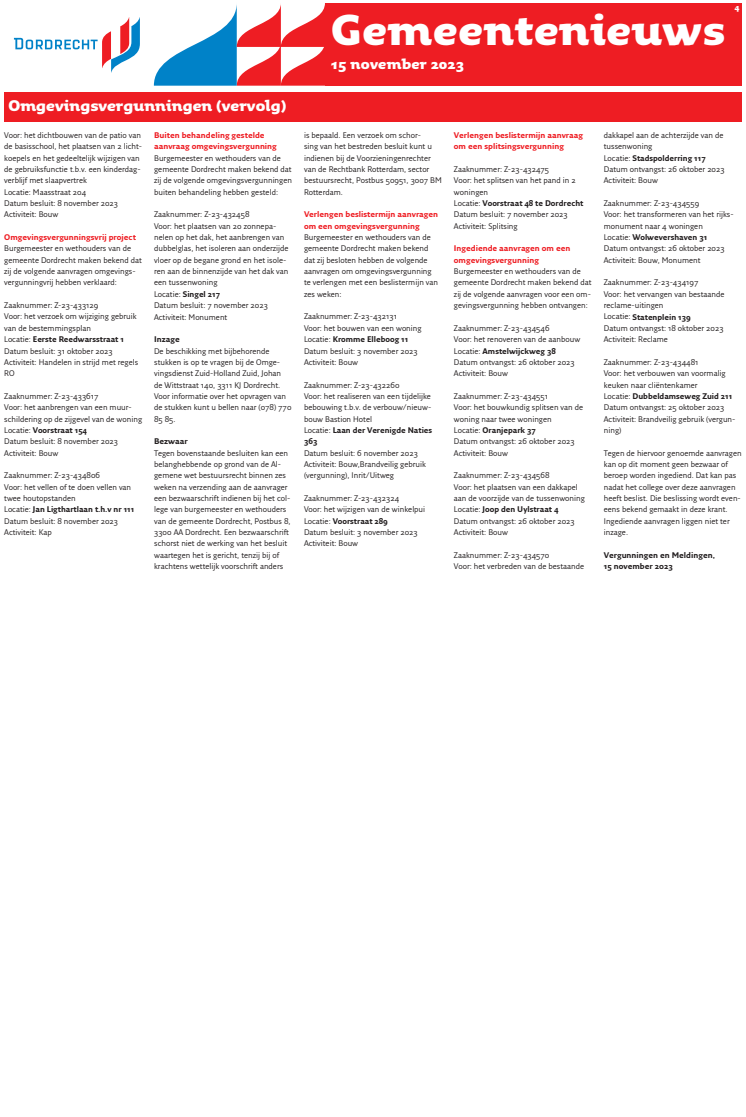
<style>
.page{position:relative;width:746px;height:1117px;background:#fff}
.page>*{position:absolute;margin:0;border:0;box-sizing:border-box;transform-origin:0 0}
.t1{font:900 42px "Fresco Inf Sans";letter-spacing:.01em;color:#fff}
.t2{font:900 15px "Fresco Inf Sans";color:#fff}
.t3{font:900 14px "Fresco Inf Sans";letter-spacing:.01em;color:#fff}
.t4{font:8px/11.3px "Fresco Sans";color:#231f20}
.t5{font:700 8px/11.3px "Fresco Sans";color:#ee1d23}
.t6{font:700 8px/11.3px "Fresco Sans";color:#231f20}
.t7{font:900 8px "Fresco Inf Sans";color:#fff}
.s1{font-weight:700}
</style>
<div class="page">
<div style="left:325px;top:3px;width:416px;height:83px;background:#ee1d23"></div>
<svg style="left:154px;top:4px;width:171px;height:82px"></svg>
<svg style="left:14px;top:17px;width:126px;height:56px"></svg>
<div style="left:4px;top:93px;width:737px;height:29px;background:#ee1d23"></div>
<h2 class="t2" style="left:9px;top:97px;width:279px">Omgevingsvergunningen (vervolg)</h2>
<p class="t4" style="left:4px;top:129px;width:139px">Voor: het dichtbouwen van de patio van de basisschool, het plaatsen van 2 licht&shy;koepels en het gedeeltelijk wijzigen van de gebruiksfunctie t.b.v. een kinderdag&shy;verblijf met slaapvertrek<br>Locatie: Maasstraat 204<br>Datum besluit: 8 november 2023<br>Activiteit: Bouw</p>
<p class="t5" style="left:4px;top:231px;width:133px">Omgevingsvergunningsvrij project</p>
<p class="t4" style="left:4px;top:243px;width:139px">Burgemeester en wethouders van de gemeente Dordrecht maken bekend dat zij de volgende aanvragen omgevings&shy;vergunningvrij hebben verklaard:</p>
<p class="t4" style="left:4px;top:300px;width:135px">Zaaknummer: Z-23-433129<br>Voor: het verzoek om wijziging gebruik van de bestemmingsplan<br>Locatie: <span class="s1">Eerste Reedwarsstraat 1<br></span>Datum besluit: 31 oktober 2023<br>Activiteit: Handelen in strijd met regels<br>RO</p>
<p class="t4" style="left:4px;top:390px;width:139px">Zaaknummer: Z-23-433617<br>Voor: het aanbrengen van een muur&shy;schildering op de zijgevel van de woning<br>Locatie: <span class="s1">Voorstraat 154<br></span>Datum besluit: 8 november 2023<br>Activiteit: Bouw</p>
<p class="t4" style="left:4px;top:470px;width:132px">Zaaknummer: Z-23-434806<br>Voor: het vellen of te doen vellen van twee houtopstanden<br>Locatie: <span class="s1">Jan Ligthartlaan t.h.v nr 111<br></span>Datum besluit: 8 november 2023<br>Activiteit: Kap</p>
<p class="t5" style="left:154px;top:129px;width:124px">Buiten behandeling gestelde aanvraag omgevingsvergunning</p>
<p class="t4" style="left:154px;top:152px;width:139px">Burgemeester en wethouders van de gemeente Dordrecht maken bekend dat zij de volgende omgevingsvergunningen buiten behandeling hebben gesteld:</p>
<p class="t4" style="left:154px;top:209px;width:136px">Zaaknummer: Z-23-432458<br>Voor: het plaatsen van 20 zonnepa&shy;nelen op het dak, het aanbrengen van dubbelglas, het isoleren aan onderzijde vloer op de begane grond en het isole&shy;ren aan de binnenzijde van het dak van een tussenwoning<br>Locatie: <span class="s1">Singel 217<br></span>Datum besluit: 7 november 2023<br>Activiteit: Monument</p>
<p class="t6" style="left:154px;top:333px;width:27px">Inzage</p>
<p class="t4" style="left:154px;top:345px;width:139px">De beschikking met bijbehorende stukken is op te vragen bij de Omge&shy;vingsdienst Zuid-Holland Zuid, Johan de Wittstraat 140, 3311 KJ Dordrecht.<br>Voor informatie over het opvragen van de stukken kunt u bellen naar (078) 770<br>85 85.</p>
<p class="t6" style="left:154px;top:435px;width:35px">Bezwaar</p>
<p class="t4" style="left:154px;top:447px;width:138px">Tegen bovenstaande besluiten kan een belanghebbende op grond van de Al&shy;gemene wet bestuursrecht binnen zes weken na verzending aan de aanvrager een bezwaarschrift indienen bij het col&shy;lege van burgemeester en wethouders van de gemeente Dordrecht, Postbus 8, 3300 AA Dordrecht. Een bezwaarschrift schorst niet de werking van het besluit waartegen het is gericht, tenzij bij of krachtens wettelijk voorschrift anders</p>
<h1 class="t1" style="left:331px;top:4px;width:395px">Gemeentenieuws</h1>
<h3 class="t3" style="left:331px;top:55px;width:134px">15 november 2023</h3>
<p class="t7" style="left:734px;top:2px;width:6px">4</p>
<p class="t4" style="left:304px;top:129px;width:139px">is bepaald. Een verzoek om schor-<br>sing van het bestreden besluit kunt u indienen bij de Voorzieningenrechter van de Rechtbank Rotterdam, sector bestuursrecht, Postbus 50951, 3007 BM<br>Rotterdam.</p>
<p class="t5" style="left:304px;top:209px;width:136px">Verlengen beslistermijn aanvragen om een omgevingsvergunning</p>
<p class="t4" style="left:304px;top:231px;width:136px">Burgemeester en wethouders van de gemeente Dordrecht maken bekend dat zij besloten hebben de volgende aanvragen om omgevingsvergunning te verlengen met een beslistermijn van zes weken:</p>
<p class="t4" style="left:304px;top:311px;width:119px">Zaaknummer: Z-23-432131<br>Voor: het bouwen van een woning<br>Locatie: <span class="s1">Kromme Elleboog 11<br></span>Datum besluit: 3 november 2023<br>Activiteit: Bouw</p>
<p class="t4" style="left:304px;top:379px;width:130px">Zaaknummer: Z-23-432260<br>Voor: het realiseren van een tijdelijke bebouwing t.b.v. de verbouw/nieuw&shy;bouw Bastion Hotel<br>Locatie: <span class="s1">Laan der Verenigde Naties<br>363</span></p>
<p class="t4" style="left:304px;top:447px;width:123px">Datum besluit: 6 november 2023<br>Activiteit: Bouw,Brandveilig gebruik (vergunning), Inrit/Uitweg</p>
<p class="t4" style="left:304px;top:492px;width:123px">Zaaknummer: Z-23-432324<br>Voor: het wijzigen van de winkelpui<br>Locatie: <span class="s1">Voorstraat 289<br></span>Datum besluit: 3 november 2023<br>Activiteit: Bouw</p>
<p class="t5" style="left:454px;top:129px;width:131px">Verlengen beslistermijn aanvraag om een splitsingsvergunning</p>
<p class="t4" style="left:454px;top:163px;width:131px">Zaaknummer: Z-23-432475<br>Voor: het splitsen van het pand in 2 woningen<br>Locatie: <span class="s1">Voorstraat 48 te Dordrecht<br></span>Datum besluit: 7 november 2023<br>Activiteit: Splitsing</p>
<p class="t5" style="left:454px;top:243px;width:118px">Ingediende aanvragen om een omgevingsvergunning</p>
<p class="t4" style="left:454px;top:266px;width:139px">Burgemeester en wethouders van de gemeente Dordrecht maken bekend dat zij de volgende aanvragen voor een om&shy;gevingsvergunning hebben ontvangen:</p>
<p class="t4" style="left:454px;top:322px;width:128px">Zaaknummer: Z-23-434546<br>Voor: het renoveren van de aanbouw<br>Locatie: <span class="s1">Amstelwijckweg 38<br></span>Datum ontvangst: 26 oktober 2023<br>Activiteit: Bouw</p>
<p class="t4" style="left:454px;top:390px;width:131px">Zaaknummer: Z-23-434551<br>Voor: het bouwkundig splitsen van de woning naar twee woningen<br>Locatie: <span class="s1">Oranjepark 37<br></span>Datum ontvangst: 26 oktober 2023<br>Activiteit: Bouw</p>
<p class="t4" style="left:454px;top:470px;width:132px">Zaaknummer: Z-23-434568<br>Voor: het plaatsen van een dakkapel aan de voorzijde van de tussenwoning<br>Locatie: <span class="s1">Joop den Uylstraat 4<br></span>Datum ontvangst: 26 oktober 2023<br>Activiteit: Bouw</p>
<p class="t4" style="left:454px;top:549px;width:132px">Zaaknummer: Z-23-434570<br>Voor: het verbreden van de bestaande</p>
<p class="t4" style="left:603px;top:129px;width:122px">dakkapel aan de achterzijde van de tussenwoning<br>Locatie: <span class="s1">Stadspolderring 117<br></span>Datum ontvangst: 26 oktober 2023<br>Activiteit: Bouw</p>
<p class="t4" style="left:603px;top:198px;width:131px">Zaaknummer: Z-23-434559<br>Voor: het transformeren van het rijks&shy;monument naar 4 woningen<br>Locatie: <span class="s1">Wolwevershaven 31<br></span>Datum ontvangst: 26 oktober 2023<br>Activiteit: Bouw, Monument</p>
<p class="t4" style="left:603px;top:277px;width:122px">Zaaknummer: Z-23-434197<br>Voor: het vervangen van bestaande reclame-uitingen<br>Locatie: <span class="s1">Statenplein 139<br></span>Datum ontvangst: 18 oktober 2023<br>Activiteit: Reclame</p>
<p class="t4" style="left:603px;top:356px;width:133px">Zaaknummer: Z-23-434481<br>Voor: het verbouwen van voormalig keuken naar cliëntenkamer<br>Locatie: <span class="s1">Dubbeldamseweg Zuid 211<br></span>Datum ontvangst: 25 oktober 2023<br>Activiteit: Brandveilig gebruik (vergun&shy;ning)</p>
<p class="t4" style="left:603px;top:447px;width:139px">Tegen de hiervoor genoemde aanvragen kan op dit moment geen bezwaar of beroep worden ingediend. Dat kan pas nadat het college over deze aanvragen heeft beslist. Die beslissing wordt even&shy;eens bekend gemaakt in deze krant.<br>Ingediende aanvragen liggen niet ter inzage.</p>
<p class="t6" style="left:603px;top:549px;width:113px">Vergunningen en Meldingen,<br>15 november 2023</p>
</div>
